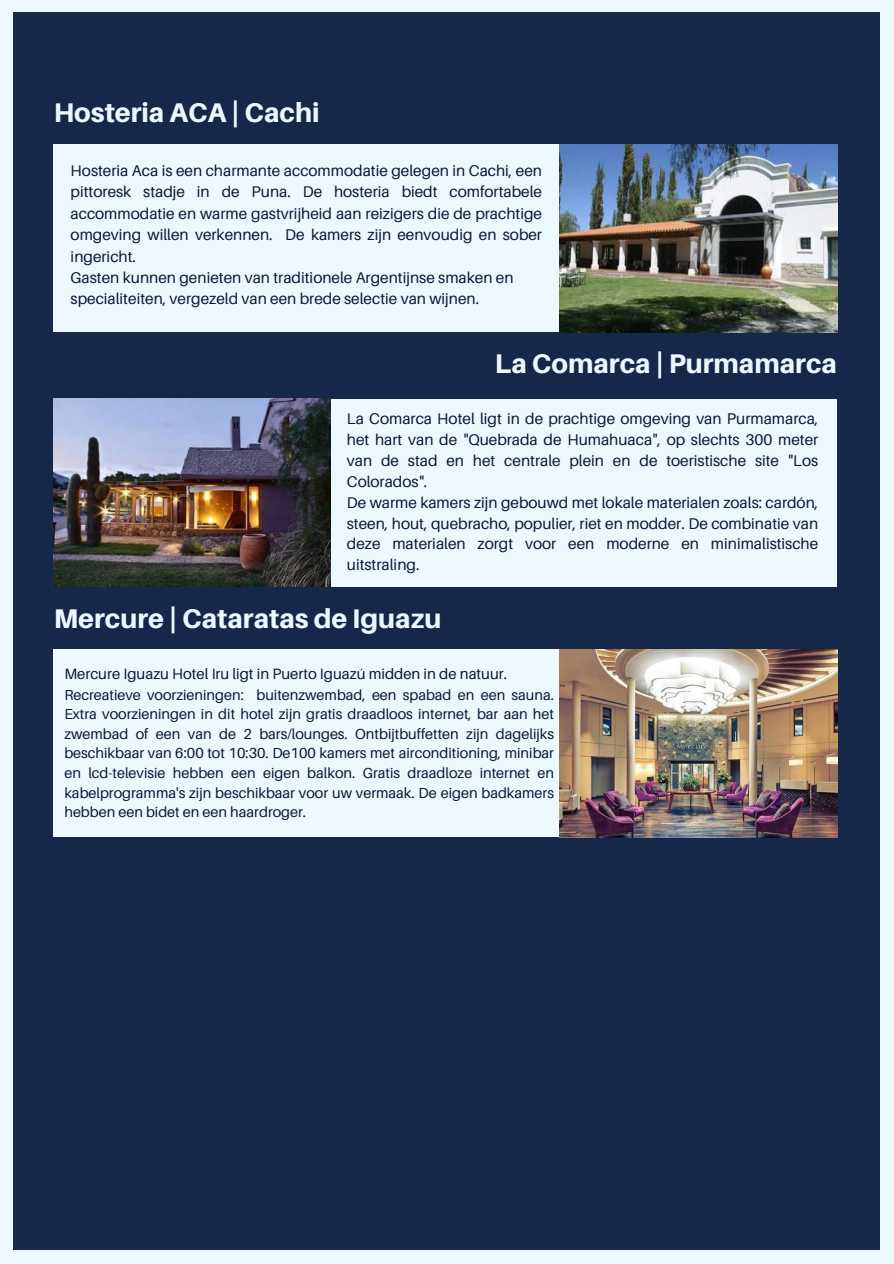
<style>
.page{position:relative;width:894px;height:1264px;background:#fff}
.page>*{position:absolute;margin:0;border:0;box-sizing:border-box;transform-origin:0 0}
.t1{font:800 27px "Aileron";color:#ebf8fe}
.t2{font:15.45px/20.9px "Aileron";color:#081835}
.t3{font:14.85px "Aileron";color:#081835}
.t4{font:14.55px/19.5px "Aileron";color:#081835;text-align:justify}
</style>
<div class="page">
<div style="left:0;top:0;width:893px;height:1263px;background:#ebf8fe"></div>
<div style="left:14px;top:12px;width:865px;height:1238px;background:#16284a"></div>
<img style="left:559px;top:144px;width:277px;height:188px">
<div style="left:54px;top:144px;width:505px;height:188px;background:#ebf8fe"></div>
<img style="left:54px;top:398px;width:277px;height:188px">
<div style="left:331px;top:398px;width:505px;height:188px;background:#ebf8fe"></div>
<img style="left:559px;top:649px;width:277px;height:188px">
<div style="left:54px;top:649px;width:505px;height:188px;background:#ebf8fe"></div>
<h1 class="t1" style="left:54px;top:96px;width:267px">Hosteria ACA | Cachi</h1>
<p class="t2" style="left:71px;top:160px;width:473px;line-height:21.3px">Hosteria Aca is een charmante accommodatie gelegen in Cachi, een pittoresk stadje in de Puna. De hosteria biedt comfortabele accommodatie en warme gastvrijheid aan reizigers die de prachtige omgeving willen verkennen. De kamers zijn eenvoudig en sober ingericht.<br>Gasten kunnen genieten van traditionele Argentijnse smaken en specialiteiten, vergezeld van een brede selectie van wijnen.</p>
<h1 class="t1" style="left:494px;top:347px;width:343px">La Comarca | Purmamarca</h1>
<p class="t2" style="left:347px;top:408px;width:473px">La Comarca Hotel ligt in de prachtige omgeving van Purmamarca, het hart van de "Quebrada de Humahuaca", op slechts 300 meter van de stad en het centrale plein en de toeristische site "Los Colorados".<br>De warme kamers zijn gebouwd met lokale materialen zoals: cardón, steen, hout, quebracho, populier, riet en modder. De combinatie van deze materialen zorgt voor een moderne en minimalistische uitstraling.</p>
<h1 class="t1" style="left:54px;top:601px;width:389px">Mercure | Cataratas de Iguazu</h1>
<p class="t3" style="left:64px;top:665px;width:444px">Mercure Iguazu Hotel Iru ligt in Puerto Iguazú midden in de natuur.</p>
<p class="t4" style="left:64px;top:684px;width:491px">Recreatieve voorzieningen: buitenzwembad, een spabad en een sauna.<br>Extra voorzieningen in dit hotel zijn gratis draadloos internet, bar aan het zwembad of een van de 2 bars/lounges. Ontbijtbuffetten zijn dagelijks beschikbaar van 6:00 tot 10:30. De100 kamers met airconditioning, minibar en lcd-televisie hebben een eigen balkon. Gratis draadloze internet en kabelprogramma's zijn beschikbaar voor uw vermaak. De eigen badkamers hebben een bidet en een haardroger.</p>
</div>
